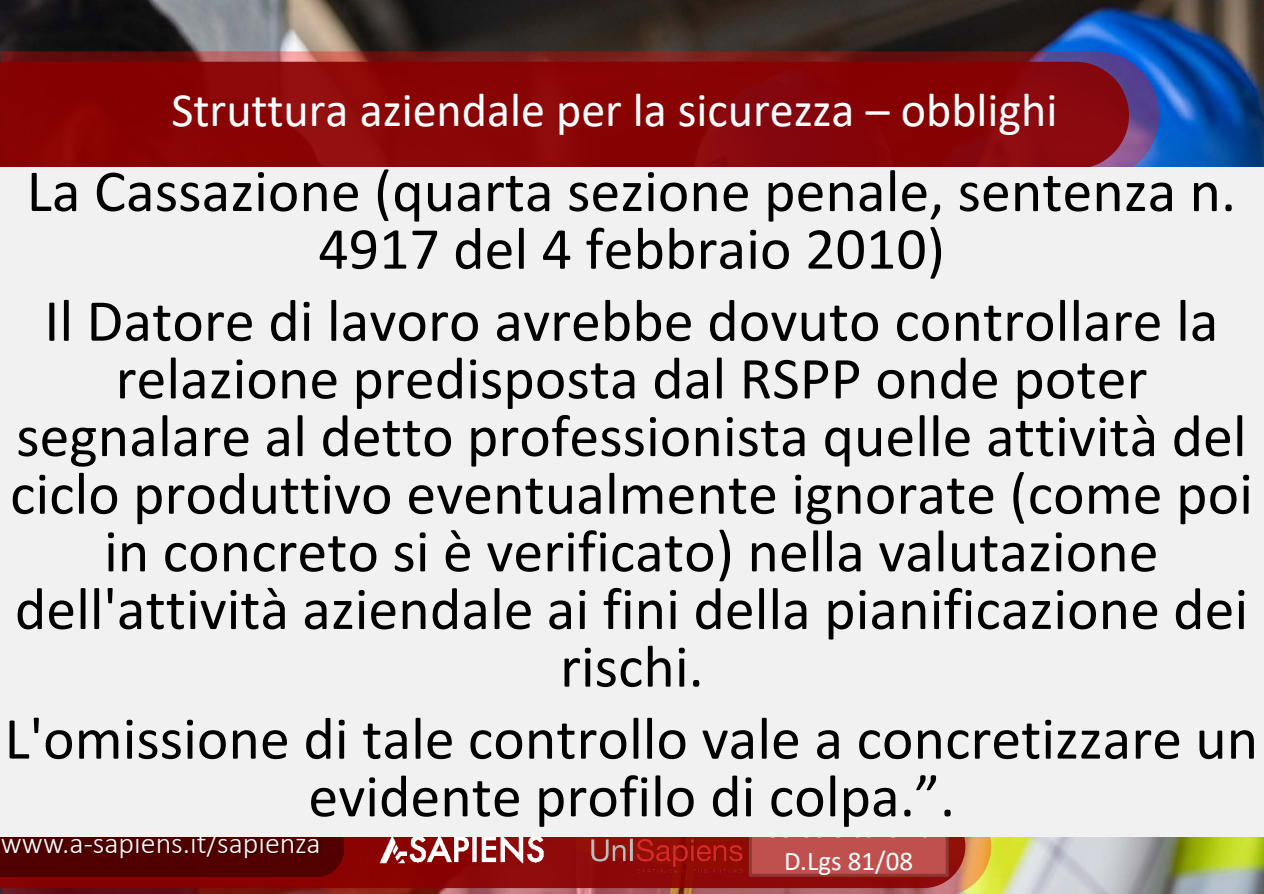
<style>
.page{position:relative;width:1264px;height:894px;background:#fff}
.page>*{position:absolute;margin:0;border:0;box-sizing:border-box;transform-origin:0 0}
.t1{font:60px/57.6px "Calibri";color:#000;text-align:center}
.t2{font:48px "Calibri";color:#fff}
.t3{font:300 30px "Calibri";color:#fff}
.t4{font:27px "Calibri";color:#fff}
</style>
<div class="page">
<img style="left:0;top:1px;width:1263px;height:892px">
<svg style="left:1px;top:836px;width:990px;height:57px;background:#a5573d"></svg>
<svg style="left:0;top:836px;width:965px;height:51px;background:#8a0b0a"></svg>
<div style="left:0;top:863px;width:319px;height:13px;background:#510000"></div>
<svg style="left:1px;top:51px;width:1157px;height:117px;background:#6c3147"></svg>
<svg style="left:0;top:62px;width:1128px;height:106px;background:#890709"></svg>
<img style="left:319px;top:836px;width:274px;height:57px">
<img style="left:590px;top:836px;width:153px;height:38px">
<img style="left:0;top:836px;width:64px;height:27px">
<img style="left:64px;top:836px;width:9px;height:27px">
<img style="left:73px;top:836px;width:228px;height:27px">
<img style="left:301px;top:836px;width:48px;height:27px">
<div style="left:748px;top:811px;width:200px;height:65px;background:#c0504d;border:3px solid #8c3836"></div>
<div style="left:0;top:168px;width:1263px;height:668px;background:#f1f1f1"></div>
<p class="t2" style="left:171px;top:77px;width:887px">Struttura aziendale per la sicurezza – obblighi</p>
<p class="t1" style="left:27px;top:161px;width:1210px">La Cassazione (quarta sezione penale, sentenza n.<br>4917 del 4 febbraio 2010)</p>
<p class="t1" style="left:10px;top:290px;width:1243px">Il Datore di lavoro avrebbe dovuto controllare la relazione predisposta dal RSPP onde poter segnalare al detto professionista quelle attività del ciclo produttivo eventualmente ignorate (come poi in concreto si è verificato) nella valutazione dell'attività aziendale ai fini della pianificazione dei rischi.</p>
<p class="t1" style="left:4px;top:708px;width:1254px">L'omissione di tale controllo vale a concretizzare un evidente profilo di colpa.”.</p>
<p class="t3" style="left:1px;top:823px;width:321px">www.a-sapiens.it/sapienza</p>
<p class="t4" style="left:784px;top:841px;width:130px">D.Lgs 81/08</p>
</div>
